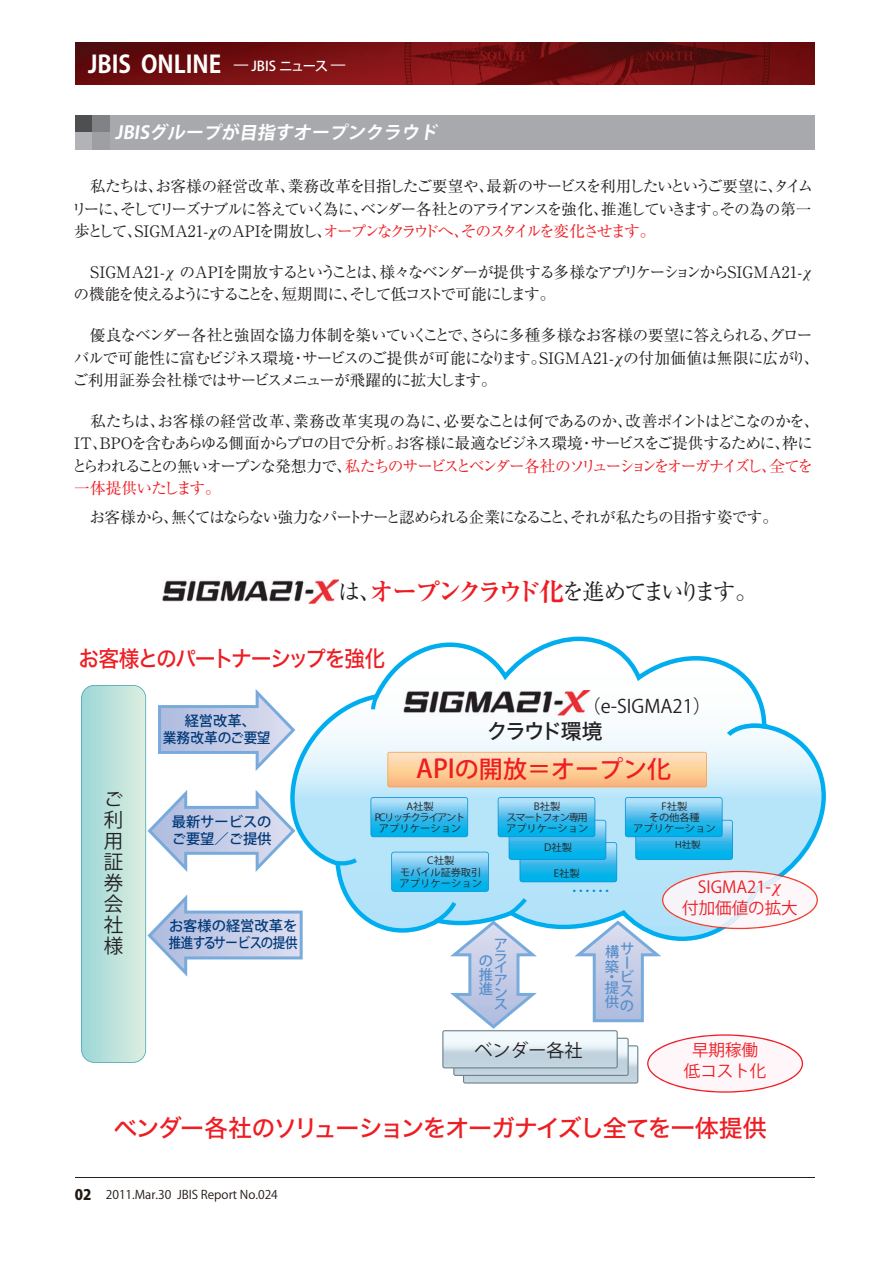
<style>
.page{position:relative;width:893px;height:1263px;background:#fff}
.page>*{position:absolute;margin:0;border:0;box-sizing:border-box;transform-origin:0 0}
.t1{font:24px "Hira Kaku Std W5 90 pv RKSJ H";letter-spacing:-.065em;color:#ee1d23}
.t2{font:24px "Koz Go Pro Medium 90 pv RKSJ H";color:#ee1d23}
.t3{font:24px "Koz Go Pro Bold 90 pv RKSJ H";color:#fff;scale:.95 1}
.t4{font:22.5px "Ryumin Pro Regular 90 pv RKSJ H";letter-spacing:-.155em;color:#231f20}
.t5{font:22.5px "Hira Kaku Std W5 90 pv RKSJ H";letter-spacing:-.075em;color:#ee1d23;scale:.93 1}
.t6{font:20.85px "Hira Kaku Std W5 90 pv RKSJ H";letter-spacing:-.105em;color:#231f20}
.t7{font:19.5px/21px "Koz Go Pro Regular 90 pv RKSJ H";color:#231f20;text-align:justify}
.t8{font:18.9px "Koz Go Pro Regular 90 pv RKSJ H";color:#008fd5;scale:1.04 1}
.t9{font:18.6px "Koz Go Pro Regular 90 pv RKSJ H";color:#231f20}
.t10{font:18px "Koz Go Pro Regular 90 pv RKSJ H";color:#231f20}
.t11{font:italic 17.85px "Koz Go Pro Bold 90 pv RKSJ H";color:#fff}
.t12{font:16.5px/21px "Koz Go Pro Regular 90 pv RKSJ H";color:#ee1d23;text-align:center}
.t13{font:15.75px/22.5px "Ryumin Pro Regular 90 pv RKSJ H";letter-spacing:-.09em;color:#231f20}
.t14{font:15.75px/22.5px "Ryumin Pro Regular 90 pv RKSJ H";letter-spacing:-.05em;color:#231f20}
.t15{font:15.75px "Ryumin Pro Regular 90 pv RKSJ H";letter-spacing:-.11em;color:#231f20}
.t16{font:14.25px/17.1px "Koz Go Pro Medium 90 pv RKSJ H";color:#013979;text-align:center}
.t17{font:14.25px/17.1px "Koz Go Pro Medium 90 pv RKSJ H";letter-spacing:-.025em;color:#013979}
.t18{font:14.25px/14.2px "Koz Go Pro Medium 90 pv RKSJ H";color:#5990cb}
.t19{font:13.5px "Koz Go Pro Medium 90 pv RKSJ H";letter-spacing:-.05em;color:#fff}
.t20{font:13.35px/11.2px "Koz Go Pro Medium 90 pv RKSJ H";color:#5990cb;text-align:justify;scale:1.06 1}
.t21{font:12px "Koz Go Pro Regular 90 pv RKSJ H";color:#211814}
.t22{font:9.9px/11.2px "Koz Go Pro Regular 90 pv RKSJ H";color:#231f20;text-align:center;scale:1.04 1}
.t23{font:9.9px/11.2px "Koz Go Pro Regular 90 pv RKSJ H";letter-spacing:-.14em;color:#231f20;text-align:center;scale:1.04 1}
.t24{font:9px "Koz Go Pro Regular 90 pv RKSJ H";color:#231f20;scale:1.04 1}
.s1{color:#ee1d23}
.s2{font-family:"Ryumin Pro Bold 90 pv RKSJ H";font-size:25.5px;color:#ee1d23}
.s3{font-size:25.5px}
.s4{font-family:"Ryumin Pro Regular 90 pv RKSJ H";font-size:18px}
.s5{font-family:"Koz Go Pro Heavy 90 pv RKSJ H";font-size:14.4px}
</style>
<div class="page">
<svg style="left:303px;top:637px;width:523px;height:287px"></svg>
<img style="left:75px;top:43px;width:739px;height:42px">
<div style="left:75px;top:116px;width:740px;height:34px;background:#a8a9ad"></div>
<div style="left:75px;top:116px;width:17px;height:17px;background:#4e4f50"></div>
<div style="left:92px;top:116px;width:17px;height:17px;background:#808285"></div>
<div style="left:75px;top:133px;width:17px;height:17px;background:#b2b3b7"></div>
<div style="left:92px;top:133px;width:17px;height:17px;background:#9d9fa2"></div>
<hr style="left:75px;top:1177px;width:740px;height:1px;background:#231f20">
<svg style="left:387px;top:752px;width:320px;height:35px"></svg>
<img style="left:162px;top:580px;width:177px;height:23px">
<img style="left:404px;top:690px;width:186px;height:25px">
<svg style="left:81px;top:685px;width:222px;height:378px"></svg>
<svg style="left:727px;top:723px;width:41px;height:13px"></svg>
<svg style="left:336px;top:858px;width:21px;height:7px"></svg>
<svg style="left:370px;top:797px;width:448px;height:296px"></svg>
<svg style="left:371px;top:694px;width:8px;height:15px"></svg>
<h1 class="t3" style="left:88px;top:55px;width:142px">JBIS ONLINE</h1>
<p class="t19" style="left:233px;top:61px;width:114px">̶ JBIS ニュース ̶</p>
<p class="t11" style="left:115px;top:126px;width:326px">JBISグループが目指すオープンクラウド</p>
<p class="t13" style="left:72px;top:177px;width:743px;text-align:justify">　私たちは、お客様の経営改革、業務改革を目指したご要望や、最新のサービスを利用したいというご要望に、タイムリーに、そしてリーズナブルに答えていく為に、ベンダー各社とのアライアンスを強化、推進していきます。その為の第一歩として、SIGMA21-χのAPIを開放し、<span class="s1">オープンなクラウドへ、そのスタイルを変化させます。</span></p>
<p class="t13" style="left:74px;top:263px;width:743px">　SIGMA21-χ のAPIを開放するということは、様々なベンダーが提供する多様なアプリケーションからSIGMA21-χの機能を使えるようにすることを、短期間に、そして低コストで可能にします。</p>
<p class="t14" style="left:73px;top:326px;width:748px">　優良なベンダー各社と強固な協力体制を築いていくことで、さらに多種多様なお客様の要望に答えられる、グローバルで可能性に富むビジネス環境・サービスのご提供が可能になります。SIGMA21-χの付加価値は無限に広がり、ご利用証券会社様ではサービスメニューが飛躍的に拡大します。</p>
<p class="t13" style="left:72px;top:412px;width:749px">　私たちは、お客様の経営改革、業務改革実現の為に、必要なことは何であるのか、改善ポイントはどこなのかを、IT、BPOを含むあらゆる側面からプロの目で分析。お客様に最適なビジネス環境・サービスをご提供するために、枠にとらわれることの無いオープンな発想力で、<span class="s1">私たちのサービスとベンダー各社のソリューションをオーガナイズし、全てを一体提供いたします。</span></p>
<p class="t15" style="left:74px;top:511px;width:705px">　お客様から、無くてはならない強力なパートナーと認められる企業になること、それが私たちの目指す姿です。</p>
<h2 class="t4" style="left:338px;top:583px;width:422px">は、<span class="s2">オープンクラウド化</span>を進めてまいります。</h2>
<h2 class="t5" style="left:78px;top:650px;width:332px">お客様とのパートナーシップを強化</h2>
<p class="t16" style="left:163px;top:714px;width:109px">経営改革、<br>業務改革のご要望</p>
<p class="t9" style="left:582px;top:699px;width:131px">（e-SIGMA21）</p>
<h3 class="t6" style="left:487px;top:723px;width:117px">クラウド環境</h3>
<h1 class="t2" style="left:416px;top:760px;width:256px"><span class="s3">API</span>の開放＝オープン化</h1>
<p class="t7" style="left:104px;top:791px;width:21px">ご利用証券会社様</p>
<p class="t23" style="left:375px;top:802px;width:89px">A社製<br>PCリッチクライアントアプリケーション</p>
<p class="t22" style="left:506px;top:802px;width:81px">B社製<br>スマートフォン専用アプリケーション</p>
<p class="t22" style="left:633px;top:802px;width:81px">F社製<br>その他各種<br>アプリケーション</p>
<p class="t16" style="left:172px;top:815px;width:101px;text-align:left">最新サービスのご要望／ご提供</p>
<p class="t22" style="left:544px;top:843px;width:28px">D社製</p>
<p class="t24" style="left:675px;top:841px;width:26px">H社製</p>
<p class="t22" style="left:554px;top:869px;width:27px">E社製</p>
<p class="t22" style="left:400px;top:856px;width:81px">C社製<br>モバイル証券取引アプリケーション</p>
<p class="t8" style="left:571px;top:884px;width:39px">……</p>
<p class="t12" style="left:682px;top:879px;width:117px">SIGMA21-<span class="s4">χ<br></span>付加価値の拡大</p>
<p class="t17" style="left:169px;top:919px;width:130px">お客様の経営改革を推進するサービスの提供</p>
<p class="t20" style="left:494px;top:941px;width:14px">アライ</p>
<p class="t20" style="left:494px;top:975px;width:14px;line-height:12.3px">アンス</p>
<p class="t18" style="left:620px;top:943px;width:15px">サー</p>
<p class="t18" style="left:620px;top:986px;width:15px">スの</p>
<p class="t18" style="left:479px;top:955px;width:15px;text-align:justify">の推進</p>
<p class="t18" style="left:605px;top:947px;width:15px">構築</p>
<p class="t18" style="left:605px;top:973px;width:31px;line-height:10.6px">・ビ提</p>
<p class="t18" style="left:605px;top:997px;width:15px">供</p>
<p class="t10" style="left:474px;top:1043px;width:109px">ベンダー各社</p>
<p class="t12" style="left:684px;top:1041px;width:84px">早期稼働低コスト化</p>
<h1 class="t1" style="left:113px;top:1119px;width:655px">ベンダー各社のソリューションをオーガナイズし全てを一体提供</h1>
<p class="t21" style="left:75px;top:1190px;width:205px"><span class="s5">02　</span>2011.Mar.30 JBIS Report No.024</p>
</div>
